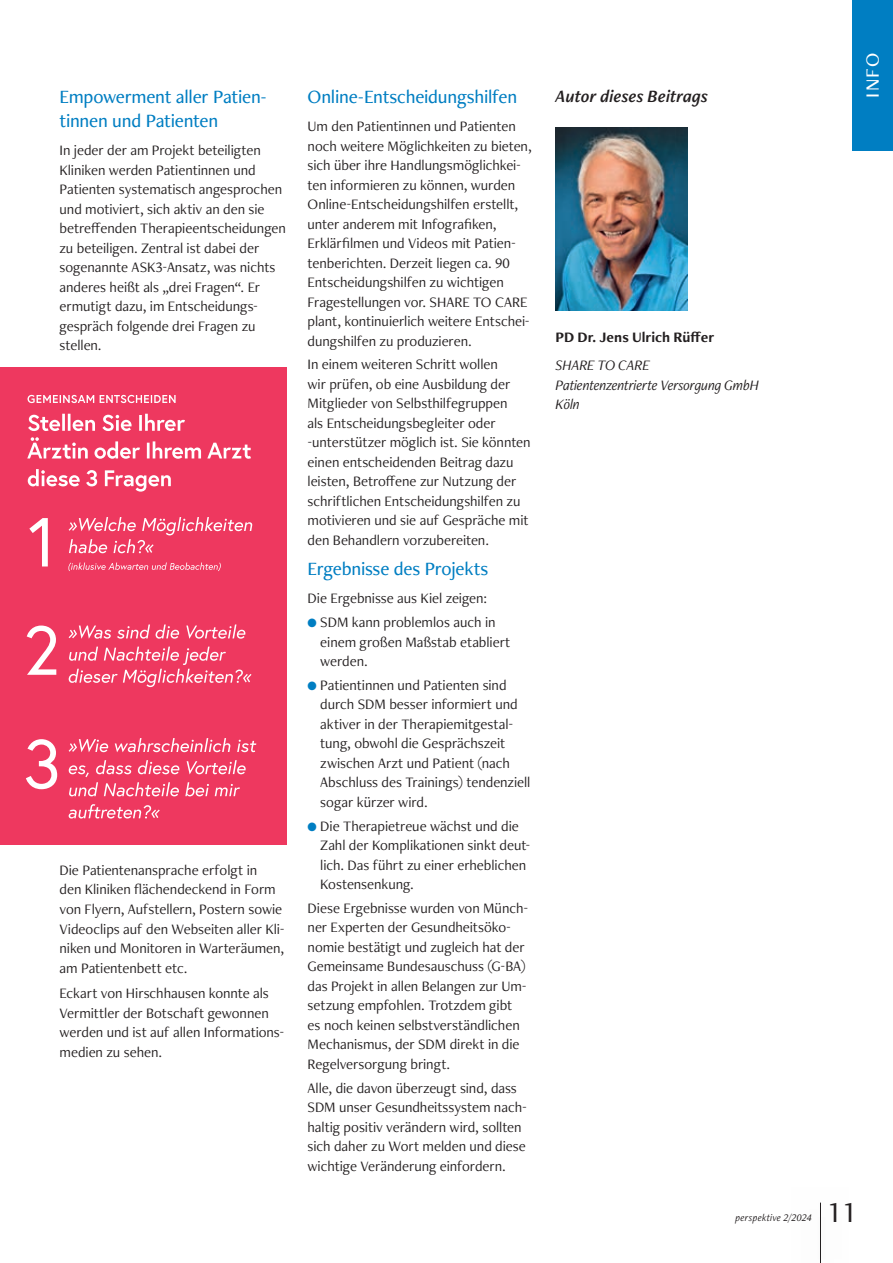
<style>
.page{position:relative;width:893px;height:1263px;background:#fff}
.page>*{position:absolute;margin:0;border:0;box-sizing:border-box;transform-origin:0 0}
.t1{font:30px "Freight Neo Pro";color:#231f20}
.t2{font:500 19.5px "Freight Neo Pro";letter-spacing:-.015em;color:#007ec2}
.t3{font:500 19.5px "Freight Neo Pro";color:#fff}
.t4{font:italic 18px "Freight Neo Pro Semi";color:#231f20}
.t5{font:15px/19.5px "Freight Neo Pro";letter-spacing:-.005em;color:#231f20}
.t6{font:italic 15px/19.5px "Freight Neo Pro";letter-spacing:-.025em;color:#231f20}
.t7{font:700 15px "Freight Neo Pro";color:#231f20}
.t8{font:italic 10.5px "Freight Neo Pro";letter-spacing:.01em;color:#231f20}
.s1{color:#007ec2}
</style>
<div class="page">
<div style="left:853px;top:0;width:40px;height:151px;background:#007ec2"></div>
<img style="left:556px;top:128px;width:131px;height:182px">
<div style="left:0;top:367px;width:286px;height:477px;background:#ee385f"></div>
<svg style="left:29px;top:518px;width:19px;height:48px"></svg>
<svg style="left:68px;top:562px;width:153px;height:9px"></svg>
<svg style="left:69px;top:517px;width:184px;height:36px"></svg>
<svg style="left:69px;top:647px;width:182px;height:40px"></svg>
<svg style="left:69px;top:624px;width:176px;height:15px"></svg>
<svg style="left:27px;top:625px;width:29px;height:50px"></svg>
<svg style="left:69px;top:804px;width:91px;height:14px"></svg>
<svg style="left:69px;top:760px;width:177px;height:36px"></svg>
<svg style="left:69px;top:738px;width:187px;height:14px"></svg>
<svg style="left:26px;top:739px;width:31px;height:50px"></svg>
<svg style="left:28px;top:469px;width:143px;height:23px"></svg>
<svg style="left:27px;top:437px;width:224px;height:22px"></svg>
<svg style="left:28px;top:414px;width:157px;height:17px"></svg>
<svg style="left:28px;top:395px;width:148px;height:8px"></svg>
<hr style="left:820px;top:1202px;width:1px;height:61px;background:#231f20">
<h2 class="t2" style="left:60px;top:84px;width:209px">Empowerment aller Patien-</h2>
<h2 class="t2" style="left:60px;top:108px;width:160px">tinnen und Patienten</h2>
<p class="t5" style="left:60px;top:140px;width:228px">In jeder der am Projekt beteiligten Kliniken werden Patientinnen und Patienten systematisch angesprochen und motiviert, sich aktiv an den sie betreffenden Therapieentscheidungen zu beteiligen. Zentral ist dabei der sogenannte ASK3-Ansatz, was nichts anderes heißt als „drei Fragen“. Er ermutigt dazu, im Entscheidungs&shy;gespräch folgende drei Fragen zu stellen.</p>
<p class="t5" style="left:60px;top:860px;width:227px">Die Patientenansprache erfolgt in<br>den Kliniken flächendeckend in Form von Flyern, Aufstellern, Postern sowie Videoclips auf den Webseiten aller Kli&shy;niken und Monitoren in Warteräumen, am Patientenbett etc.</p>
<p class="t5" style="left:60px;top:983px;width:226px">Eckart von Hirschhausen konnte als<br>Vermittler der Botschaft gewonnen werden und ist auf allen Informations&shy;medien zu sehen.</p>
<h2 class="t2" style="left:308px;top:84px;width:211px">Online-Entscheidungshilfen</h2>
<p class="t5" style="left:308px;top:116px;width:226px">Um den Patientinnen und Patienten noch weitere Möglichkeiten zu bieten, sich über ihre Handlungsmöglichkei&shy;ten informieren zu können, wurden Online-Entscheidungshilfen erstellt, unter anderem mit Infografiken, Erklärfilmen und Videos mit Patien&shy;tenberichten. Derzeit liegen ca. 90<br>Entscheidungshilfen zu wichtigen Fragestellungen vor. SHARE TO CARE plant, kontinuierlich weitere Entschei&shy;dungshilfen zu produzieren.</p>
<p class="t5" style="left:308px;top:354px;width:225px">In einem weiteren Schritt wollen<br>wir prüfen, ob eine Ausbildung der Mitglieder von Selbsthilfegruppen<br>als Entscheidungsbegleiter oder -unterstützer möglich ist. Sie könnten einen entscheidenden Beitrag dazu leisten, Betroffene zur Nutzung der schriftlichen Entscheidungshilfen zu motivieren und sie auf Gespräche mit den Behandlern vorzubereiten.</p>
<h2 class="t2" style="left:308px;top:556px;width:182px">Ergebnisse des Projekts</h2>
<p class="t5" style="left:308px;top:588px;width:181px">Die Ergebnisse aus Kiel zeigen:</p>
<p class="t5" style="left:320px;top:612px;width:192px;text-indent:-13px"><span class="s1">●</span> SDM kann problemlos auch in einem großen Maßstab etabliert werden.</p>
<p class="t5" style="left:320px;top:675px;width:212px;text-indent:-13px"><span class="s1">●</span> Patientinnen und Patienten sind durch SDM besser informiert und aktiver in der Therapiemitgestal&shy;tung, obwohl die Gesprächszeit zwischen Arzt und Patient (nach<br>Abschluss des Trainings) tendenziell sogar kürzer wird.</p>
<p class="t5" style="left:320px;top:815px;width:212px;text-indent:-13px"><span class="s1">●</span> Die Therapietreue wächst und die<br>Zahl der Komplikationen sinkt deut&shy;lich. Das führt zu einer erheblichen<br>Kostensenkung.</p>
<p class="t5" style="left:308px;top:898px;width:222px">Diese Ergebnisse wurden von Münch&shy;ner Experten der Gesundheitsöko&shy;nomie bestätigt und zugleich hat der Gemeinsame Bundesauschuss (G-BA) das Projekt in allen Belangen zur Um&shy;setzung empfohlen. Trotzdem gibt es noch keinen selbstverständlichen Mechanismus, der SDM direkt in die Regelversorgung bringt.</p>
<p class="t5" style="left:308px;top:1077px;width:221px">Alle, die davon überzeugt sind, dass SDM unser Gesundheitssystem nach&shy;haltig positiv verändern wird, sollten sich daher zu Wort melden und diese wichtige Veränderung einfordern.</p>
<p class="t4" style="left:556px;top:84px;width:154px">Autor dieses Beitrags</p>
<p class="t7" style="left:556px;top:327px;width:160px">PD Dr. Jens Ulrich Rüffer</p>
<p class="t6" style="left:556px;top:355px;width:205px">SHARE TO CARE<br>Patientenzentrierte Versorgung GmbH<br>Köln</p>
<h2 class="t3" style="left:859px;top:98px;width:46px;rotate:-90deg">INFO</h2>
<p class="t8" style="left:736px;top:1210px;width:78px">perspektive 2/2024</p>
<h1 class="t1" style="left:827px;top:1191px;width:31px">11</h1>
</div>
